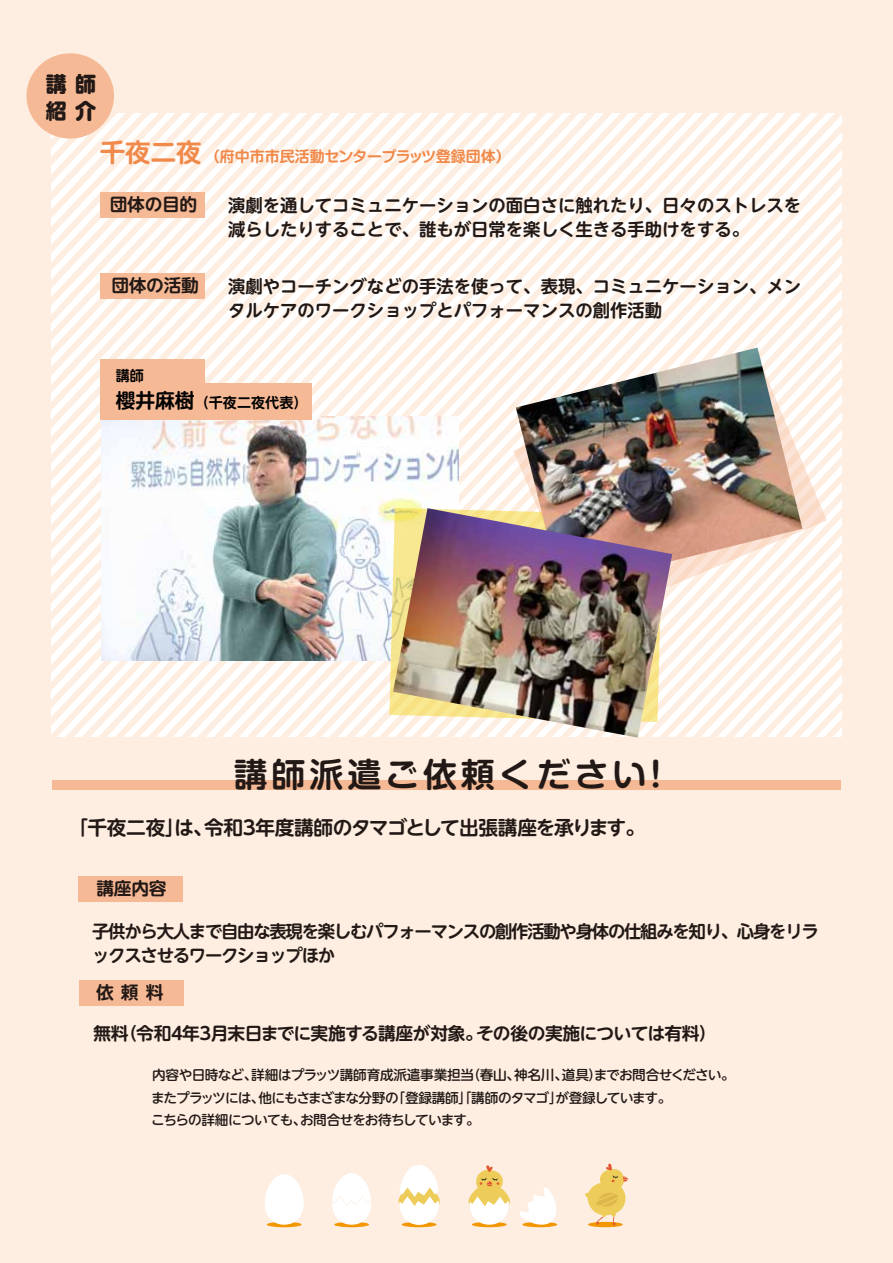
<style>
.page{position:relative;width:893px;height:1263px;background:#fdeee1}
.page>*{position:absolute;margin:0;border:0;box-sizing:border-box;transform-origin:0 0}
.t1{font:700 33.15px "Shin M Go Pro De";letter-spacing:.115em;color:#221815}
.t2{font:800 21px/27px "UD Shin M Go Pro";color:#221815}
.t3{font:700 19.5px "UD Shin M Go Pro De";letter-spacing:-.065em;color:#221815}
.t4{font:700 17.55px/24px "UD Shin M Go Pro De";color:#221815}
.t5{font:700 17.55px/24px "UD Shin M Go Pro De";letter-spacing:-.07em;color:#221815}
.t6{font:700 17.55px "UD Shin M Go Pro De";letter-spacing:-.04em;color:#221815}
.t7{font:700 15px "Shin M Go Pro De";letter-spacing:-.015em;color:#f0894a}
.t8{font:700 14.25px/27px "UD Shin M Go Pro De";color:#000}
.t9{font:500 13.5px/22.5px "UD Shin M Go Pro";letter-spacing:-.05em;color:#221815}
.s1{font-size:25.5px}
.s2{font-size:19.95px}
</style>
<div class="page">
<svg style="left:52px;top:114px;width:789px;height:622px"></svg>
<div style="left:26px;top:53px;width:88px;height:86px;background:#f6b995;border-radius:50%"></div>
<div style="left:52px;top:780px;width:788px;height:10px;background:#f6b995"></div>
<div style="left:78px;top:876px;width:105px;height:25px;background:#f6b995"></div>
<div style="left:79px;top:980px;width:105px;height:26px;background:#f6b995"></div>
<div style="left:267px;top:1222px;width:35px;height:5px;background:#f39700;border-radius:50%"></div>
<svg style="left:265px;top:1174px;width:39px;height:51px"></svg>
<div style="left:472px;top:1222px;width:35px;height:5px;background:#f39700;border-radius:50%"></div>
<svg style="left:468px;top:1165px;width:42px;height:60px"></svg>
<svg style="left:520px;top:1187px;width:38px;height:41px"></svg>
<div style="left:334px;top:1222px;width:35px;height:5px;background:#f39700;border-radius:50%"></div>
<svg style="left:332px;top:1173px;width:39px;height:52px"></svg>
<div style="left:402px;top:1222px;width:34px;height:5px;background:#f39700;border-radius:50%"></div>
<svg style="left:398px;top:1165px;width:42px;height:60px"></svg>
<svg style="left:588px;top:1222px;width:35px;height:5px"></svg>
<svg style="left:585px;top:1163px;width:43px;height:63px"></svg>
<div style="left:101px;top:192px;width:104px;height:26px;background:#f6b995"></div>
<div style="left:101px;top:359px;width:104px;height:25px;background:#f6b995"></div>
<div style="left:101px;top:273px;width:104px;height:26px;background:#f6b995"></div>
<img style="left:102px;top:417px;width:357px;height:243px">
<div style="left:101px;top:383px;width:211px;height:36px;background:#f6b995"></div>
<svg style="left:513px;top:349px;width:314px;height:273px"></svg>
<img style="left:516px;top:348px;width:286px;height:241px">
<img style="left:393px;top:508px;width:279px;height:230px">
<p class="t2" style="left:46px;top:70px;width:52px">講師紹介</p>
<p class="t7" style="left:100px;top:144px;width:413px"><span class="s1">千夜二夜</span> （府中市市民活動センタープラッツ登録団体）</p>
<p class="t4" style="left:110px;top:192px;width:89px">団体の目的</p>
<p class="t4" style="left:228px;top:192px;width:575px">演劇を通してコミュニケーションの面白さに触れたり、日々のストレスを減らしたりすることで、誰もが日常を楽しく生きる手助けをする。</p>
<p class="t4" style="left:111px;top:273px;width:89px">団体の活動</p>
<p class="t4" style="left:228px;top:274px;width:575px">演劇やコーチングなどの手法を使って、表現、コミュニケーション、メンタルケアのワークショップとパフォーマンスの創作活動</p>
<p class="t8" style="left:116px;top:361px;width:193px">講師<br><span class="s2">櫻井麻樹</span>（千夜二夜代表）</p>
<h1 class="t1" style="left:234px;top:747px;width:429px">講師派遣ご依頼ください!</h1>
<p class="t3" style="left:68px;top:812px;width:579px">「千夜二夜」は、令和３年度講師のタマゴとして出張講座を承ります。</p>
<p class="t4" style="left:97px;top:875px;width:72px">講座内容</p>
<p class="t5" style="left:92px;top:918px;width:728px">子供から大人まで自由な表現を楽しむパフォーマンスの創作活動や身体の仕組みを知り、心身をリラックスさせるワークショップほか</p>
<p class="t4" style="left:96px;top:980px;width:69px">依頼料</p>
<p class="t6" style="left:94px;top:1018px;width:625px">無料（令和４年３月末日までに実施する講座が対象。その後の実施については有料）</p>
<p class="t9" style="left:151px;top:1063px;width:585px">内容や日時など、詳細はプラッツ講師育成派遣事業担当（春山、神名川、道具）までお問合せください。またプラッツには、他にもさまざまな分野の「登録講師「」講師のタマゴ」が登録しています。<br>こちらの詳細についても、お問合せをお待ちしています。</p>
</div>
